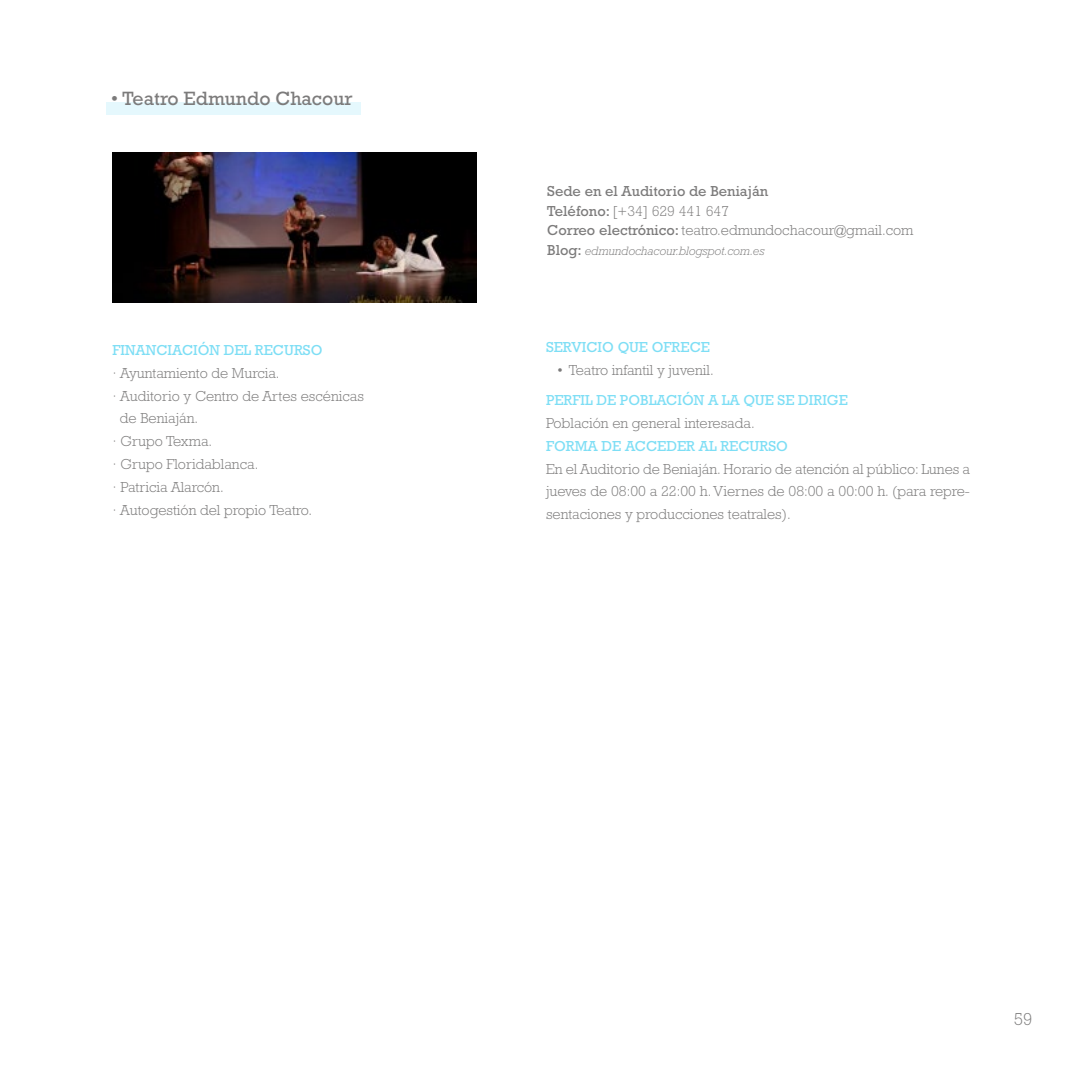
<style>
.page{position:relative;width:1092px;height:1092px;background:#fff}
.page>*{position:absolute;margin:0;border:0;box-sizing:border-box;transform-origin:0 0}
.t1{font:19.6px "Rockwell Std";color:#7c7b7b}
.t2{font:300 17.5px "Rockwell Std";color:#7c7b7b}
.t3{font:300 14.7px/22.8px "Rockwell Std";color:#7c7b7b;text-align:justify}
.t4{font:14.7px/19.6px "Rockwell Std";color:#7c7b7b}
.t5{font:14.7px "Rockwell Std";color:#7ddef5}
.t6{font:italic 300 12.25px "Rockwell Std";color:#7c7b7b}
.s1{font-weight:300}
.s2{font-weight:400;font-style:normal;font-size:14.7px}
</style>
<div class="page">
<img style="left:112px;top:153px;width:365px;height:150px">
<div style="left:106px;top:103px;width:254px;height:12px;background:#e5f8fd"></div>
<h1 class="t1" style="left:111px;top:87px;width:243px">• Teatro Edmundo Chacour</h1>
<p class="t5" style="left:112px;top:341px;width:211px">FINANCIACIÓN DEL RECURSO</p>
<p class="t3" style="left:112px;top:361px;width:168px">· Ayuntamiento de Murcia.</p>
<p class="t3" style="left:112px;top:384px;width:253px">· Auditorio y Centro de Artes escénicas</p>
<p class="t3" style="left:120px;top:407px;width:80px">de Beniaján.</p>
<p class="t3" style="left:112px;top:430px;width:101px">· Grupo Texma.</p>
<p class="t3" style="left:112px;top:452px;width:147px">· Grupo Floridablanca.</p>
<p class="t3" style="left:112px;top:475px;width:113px">· Patricia Alarcón.</p>
<p class="t3" style="left:112px;top:498px;width:201px">· Autogestión del propio Teatro.</p>
<p class="t4" style="left:547px;top:181px;width:368px">Sede en el Auditorio de Beniaján<br>Teléfono: <span class="s1">[+34] 629 441 647<br></span>Correo electrónico: <span class="s1">teatro.edmundochacour@gmail.com</span></p>
<p class="t6" style="left:547px;top:243px;width:218px"><span class="s2">Blog:</span> edmundochacour.blogspot.com.es</p>
<p class="t5" style="left:546px;top:339px;width:165px">SERVICIO QUE OFRECE</p>
<p class="t3" style="left:556px;top:359px;width:159px">• Teatro infantil y juvenil.</p>
<p class="t5" style="left:546px;top:391px;width:303px">PERFIL DE POBLACIÓN A LA QUE SE DIRIGE</p>
<p class="t3" style="left:546px;top:411px;width:210px">Población en general interesada.</p>
<p class="t5" style="left:546px;top:437px;width:243px">FORMA DE ACCEDER AL RECURSO</p>
<p class="t3" style="left:546px;top:457px;width:425px">En el Auditorio de Beniaján. Horario de atención al público: Lunes a jueves de 08:00 a 22:00 h. Viernes de 08:00 a 00:00 h. (para repre&shy;sentaciones y producciones teatrales).</p>
<p class="t2" style="left:1013px;top:1009px;width:20px">59</p>
</div>
